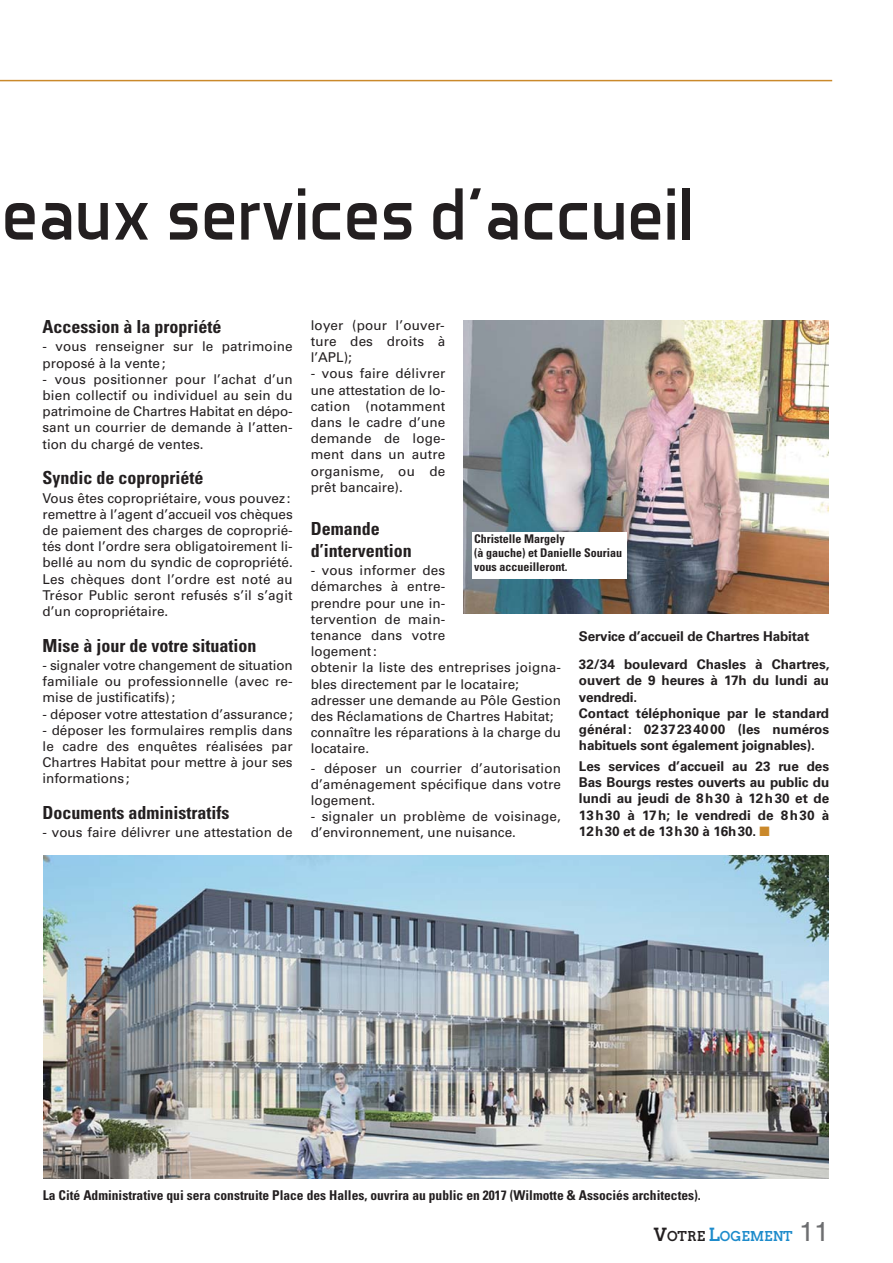
<style>
.page{position:relative;width:893px;height:1263px;background:#fff}
.page>*{position:absolute;margin:0;border:0;box-sizing:border-box;transform-origin:0 0}
.t1{font:75px "Aero Matics";color:#231f20}
.t2{font:700 condensed 18px/21.6px "Univers";color:#231f20}
.t3{font:13.5px/16.2px "Univers";color:#231f20;text-align:justify}
.t4{font:700 13.5px/16.2px "Univers";color:#231f20}
.t5{font:700 condensed 13.5px "Univers";color:#231f20}
.t6{font:700 13.5px "Twentytwelve Slab";color:#1d8bcb}
.t7{font:700 condensed 12px/14.4px "Univers";color:#231f20}
.s1{color:#ca892b}
.s2{font-size:18px;color:#231f20}
.s3{color:#231f20}
.s4{font-size:18px}
.s5{font-family:"Helvetica";font-weight:400;font-size:27px;color:#6d6e70}
</style>
<div class="page">
<hr style="left:0;top:80px;width:832px;height:1px;background:#ca892b">
<img style="left:43px;top:855px;width:785px;height:323px">
<img style="left:463px;top:320px;width:365px;height:293px">
<div style="left:473px;top:532px;width:154px;height:46px;background:#fff"></div>
<h1 class="t1" style="left:2px;top:188px;width:693px">eaux services d’accueil</h1>
<h2 class="t2" style="left:43px;top:318px;width:180px">Accession à la propriété</h2>
<p class="t3" style="left:43px;top:340px;width:252px">- vous renseigner sur le patrimoine proposé à la vente;</p>
<p class="t3" style="left:43px;top:372px;width:252px">- vous positionner pour l’achat d’un bien collectif ou individuel au sein du patrimoine de Chartres Habitat en dépo&shy;sant un courrier de demande à l’atten&shy;tion du chargé de ventes.</p>
<h2 class="t2" style="left:43px;top:469px;width:162px">Syndic de copropriété</h2>
<p class="t3" style="left:43px;top:491px;width:252px;text-align:left">Vous êtes copropriétaire, vous pouvez: remettre à l’agent d’accueil vos chèques de paiement des charges de coproprié&shy;tés dont l’ordre sera obligatoirement li&shy;bellé au nom du syndic de copropriété.<br>Les chèques dont l’ordre est noté au Trésor Public seront refusés s’il s’agit d’un copropriétaire.</p>
<h2 class="t2" style="left:43px;top:636px;width:215px">Mise à jour de votre situation</h2>
<p class="t3" style="left:43px;top:658px;width:252px">- signaler votre changement de situation familiale ou professionnelle (avec re&shy;mise de justificatifs);</p>
<p class="t3" style="left:43px;top:707px;width:252px">- déposer votre attestation d’assurance;</p>
<p class="t3" style="left:43px;top:723px;width:252px">- déposer les formulaires remplis dans le cadre des enquêtes réalisées par Chartres Habitat pour mettre à jour ses informations;</p>
<h2 class="t2" style="left:43px;top:804px;width:188px">Documents administratifs</h2>
<p class="t3" style="left:43px;top:826px;width:252px">- vous faire délivrer une attestation de</p>
<p class="t3" style="left:311px;top:318px;width:136px">loyer (pour l’ouver&shy;ture des droits à l’APL);</p>
<p class="t3" style="left:311px;top:367px;width:136px">- vous faire délivrer une attestation de lo&shy;cation (notamment dans le cadre d’une demande de loge&shy;ment dans un autre organisme, ou de prêt bancaire).</p>
<h2 class="t2" style="left:311px;top:520px;width:102px">Demande d’intervention</h2>
<p class="t3" style="left:311px;top:563px;width:252px;text-align:left">- vous informer des<br>démarches à entre-<br>prendre pour une in-<br>tervention de main-<br>tenance dans votre<br>logement:<br>obtenir la liste des entreprises joigna&shy;bles directement par le locataire; adresser une demande au Pôle Gestion des Réclamations de Chartres Habitat; connaître les réparations à la charge du locataire.</p>
<p class="t3" style="left:311px;top:761px;width:252px">- déposer un courrier d’autorisation d’aménagement spécifique dans votre logement.</p>
<p class="t3" style="left:311px;top:809px;width:252px">- signaler un problème de voisinage, d’environnement, une nuisance.</p>
<p class="t7" style="left:474px;top:532px;width:149px">Christelle Margely<br>(à gauche) et Danielle Souriau vous accueilleront.</p>
<p class="t4" style="left:579px;top:623px;width:252px;line-height:28.2px">Service d’accueil de Chartres Habitat<br>32/34 boulevard Chasles à Chartres,</p>
<p class="t4" style="left:579px;top:674px;width:252px">ouvert de 9 heures à 17h du lundi au vendredi.<br>Contact téléphonique par le standard général: 0237234000 (les numéros habituels sont également joignables).</p>
<p class="t4" style="left:579px;top:759px;width:252px;text-align:justify">Les services d’accueil au 23 rue des Bas Bourgs restes ouverts au public du lundi au jeudi de 8h30 à 12h30 et de 13h30 à 17h; le vendredi de 8h30 à 12h30 et de 13h30 à 16h30. <span class="s1">■</span></p>
<p class="t5" style="left:43px;top:1190px;width:659px">La Cité Administrative qui sera construite Place des Halles, ouvrira au public en 2017 (Wilmotte &amp; Associés architectes).</p>
<p class="t6" style="left:654px;top:1228px;width:177px"><span class="s2">V</span><span class="s3">OTRE</span> <span class="s4">L</span>OGEMENT <span class="s5">11</span></p>
</div>
